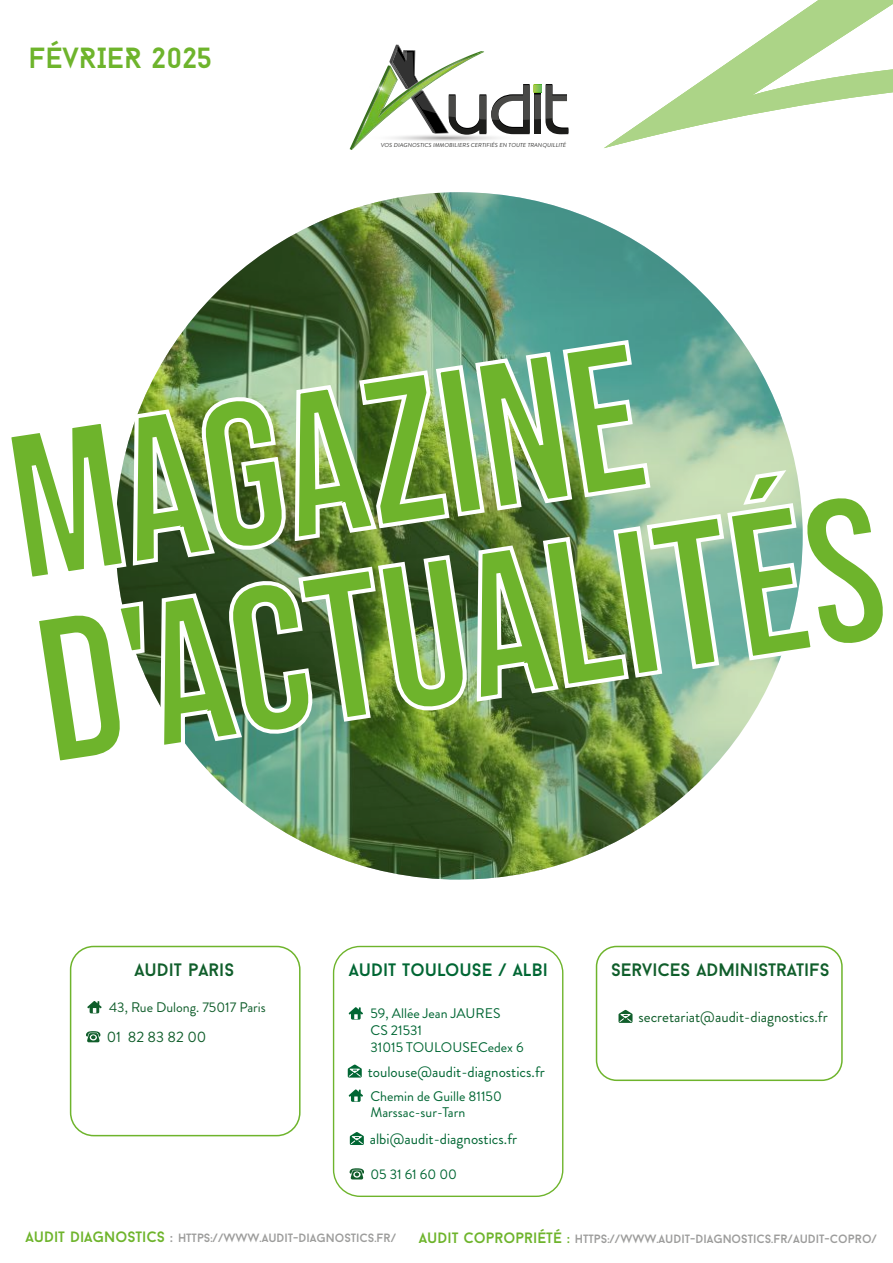
<style>
.page{position:relative;width:893px;height:1263px;background:#fff}
.page>*{position:absolute;margin:0;border:0;box-sizing:border-box;transform-origin:0 0}
.t1{font:207.15px/186.4px "Bebas Neue";color:#6eb42c}
.t2{font:29.1px "Baron Neue";color:#6eb42c}
.t3{font:18px "Baron Neue";color:#105e2b}
.t4{font:18px "Baron Neue";color:#063}
.t5{font:15px "Brandon Grotesque";color:#063}
.t6{font:15px "Brandon Grotesque";color:#105e2b}
.t7{font:13.95px/16.6px "Brandon Grotesque";color:#063}
.t8{font:13.95px "Brandon Grotesque";color:#105e2b}
.t9{font:12px "Baron Neue";color:#9d9d9c}
.t10{font:italic 5.7px "Brandon Grotesque";color:#3c3c3b;scale:1.08 1}
.s1{font-size:15px;color:#6eb42c}
.s2{font-size:15px}
</style>
<div class="page">
<img style="left:604px;top:0;width:289px;height:148px">
<div style="left:70px;top:946px;width:231px;height:190px;border:2px solid #6eb42c;border-radius:23px"></div>
<div style="left:333px;top:946px;width:230px;height:251px;border:1px solid #6eb42c;border-radius:27px"></div>
<div style="left:596px;top:946px;width:247px;height:135px;border:2px solid #6eb42c;border-radius:20px"></div>
<svg style="left:350px;top:45px;width:218px;height:105px"></svg>
<svg style="left:618px;top:1010px;width:14px;height:13px"></svg>
<svg style="left:349px;top:1007px;width:14px;height:12px"></svg>
<svg style="left:87px;top:1001px;width:15px;height:12px"></svg>
<svg style="left:348px;top:1064px;width:14px;height:13px"></svg>
<svg style="left:349px;top:1089px;width:14px;height:13px"></svg>
<svg style="left:350px;top:1132px;width:14px;height:13px"></svg>
<svg style="left:349px;top:1168px;width:15px;height:11px"></svg>
<svg style="left:86px;top:1031px;width:15px;height:11px"></svg>
<img style="left:115px;top:192px;width:688px;height:687px;border-radius:50%">
<img style="left:115px;top:338px;width:688px;height:429px">
<h2 class="t2" style="left:29px;top:40px;width:185px">FÉVRIER 2025</h2>
<p class="t10" style="left:381px;top:141px;width:173px">VOS DIAGNOSTICS IMMOBILIERS CERTIFIÉS EN TOUTE TRANQUILLITÉ</p>
<h1 class="t1" style="left:-5px;top:418px;width:855px;rotate:-9deg">MAGAZINE<br>D'ACTUALITéS</h1>
<h3 class="t3" style="left:134px;top:958px;width:101px">AUDIT PARIS</h3>
<h3 class="t4" style="left:349px;top:958px;width:201px">AUDIT TOULOUSE / ALBI</h3>
<h3 class="t3" style="left:611px;top:958px;width:220px">SERVICES ADMINISTRATIFS</h3>
<p class="t8" style="left:109px;top:998px;width:158px">43, Rue Dulong. 75017 Paris</p>
<p class="t6" style="left:107px;top:1027px;width:101px">01 82 83 82 00</p>
<p class="t7" style="left:370px;top:1005px;width:131px">59, Allée Jean JAURES</p>
<p class="t6" style="left:638px;top:1006px;width:191px">secretariat@audit-diagnostics.fr</p>
<p class="t7" style="left:370px;top:1022px;width:155px">CS 21531<br>31015 TOULOUSECedex 6</p>
<p class="t5" style="left:368px;top:1061px;width:179px">toulouse@audit-diagnostics.fr</p>
<p class="t7" style="left:370px;top:1087px;width:133px">Chemin de Guille 81150<br>Marssac-sur-Tarn</p>
<p class="t5" style="left:370px;top:1128px;width:149px">albi@audit-diagnostics.fr</p>
<p class="t7" style="left:370px;top:1166px;width:88px">05 31 61 60 00</p>
<p class="t9" style="left:25px;top:1231px;width:372px"><span class="s1">AUDIT DIAGNOSTICS</span> <span class="s2">:</span> HTTPS://WWW.AUDIT-DIAGNOSTICS.FR/</p>
<p class="t9" style="left:419px;top:1231px;width:460px"><span class="s1">AUDIT COPROPRIÉTÉ :</span> HTTPS://WWW.AUDIT-DIAGNOSTICS.FR/AUDIT-COPRO/</p>
</div>
